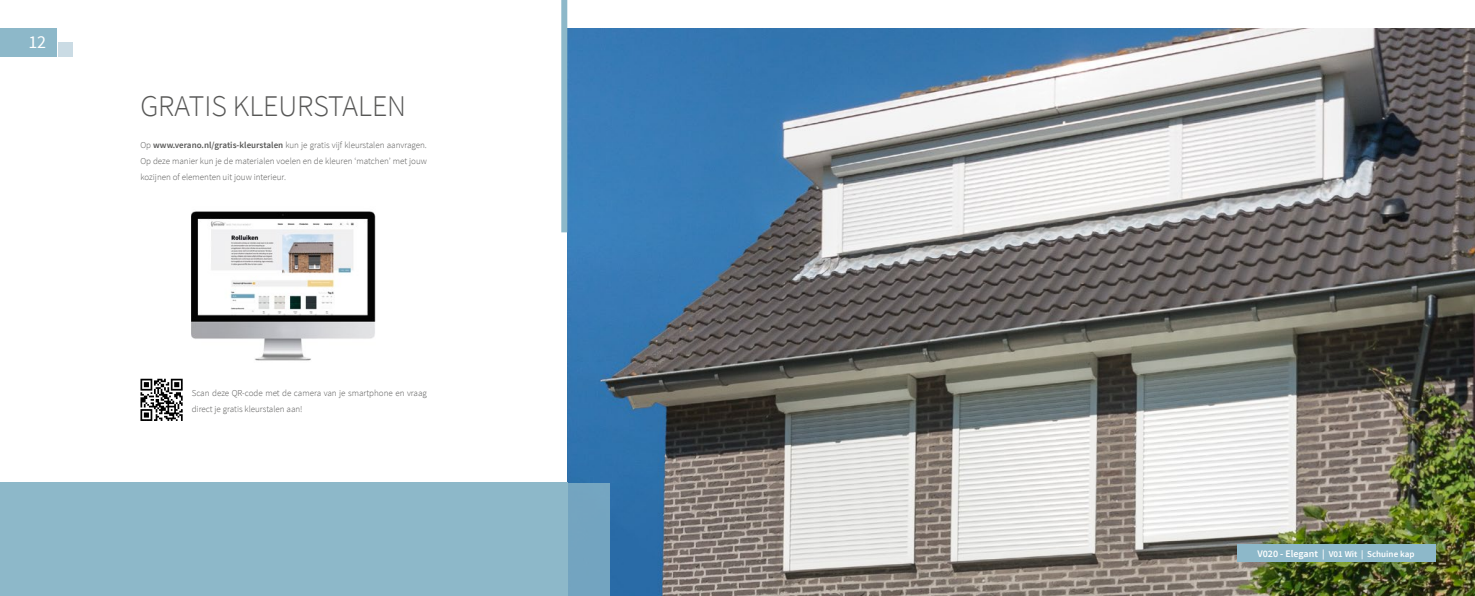
<style>
.page{position:relative;width:1475px;height:596px;background:#fff}
.page>*{position:absolute;margin:0;border:0;box-sizing:border-box;transform-origin:0 0}
.t1{font:300 30px "Source Sans Pro";color:#575756}
.t2{font:18px "Source Sans Pro";color:#fff}
.t3{font:300 9px/16px "Source Sans Pro";color:#575756;text-align:justify}
.t4{font:600 9px "Source Sans Pro";color:#fff}
.s1{font-weight:600}
.s2{font-size:10px}
</style>
<div class="page">
<div style="left:0;top:28px;width:57px;height:29px;background:#8db8c9"></div>
<div style="left:59px;top:43px;width:14px;height:14px;background:#cadbe4"></div>
<img style="left:567px;top:28px;width:907px;height:567px">
<div style="left:1236px;top:544px;width:198px;height:17px;background:#8db8c9"></div>
<div style="left:0;top:482px;width:567px;height:113px;background:#8db8c9"></div>
<div style="left:567px;top:482px;width:42px;height:113px;background:#73a4c0"></div>
<img style="left:192px;top:211px;width:183px;height:150px">
<svg style="left:140px;top:378px;width:43px;height:42px"></svg>
<div style="left:561px;top:0;width:6px;height:232px;background:#8db8c9"></div>
<h2 class="t2" style="left:28px;top:31px;width:19px">12</h2>
<h1 class="t1" style="left:140px;top:88px;width:267px">GRATIS KLEURSTALEN</h1>
<p class="t3" style="left:140px;top:137px;width:288px">Op <span class="s1">www.verano.nl/gratis-kleurstalen</span> kun je gratis vijf kleurstalen aanvragen.<br>Op deze manier kun je de materialen voelen en de kleuren ‘matchen’ met jouw kozijnen of elementen uit jouw interieur.</p>
<p class="t3" style="left:192px;top:385px;width:237px">Scan deze QR-code met de camera van je smartphone en vraag direct je gratis kleurstalen aan!</p>
<p class="t4" style="left:1257px;top:548px;width:158px"><span class="s2">V020 - Elegant |</span> V01 Wit | Schuine kap</p>
</div>
